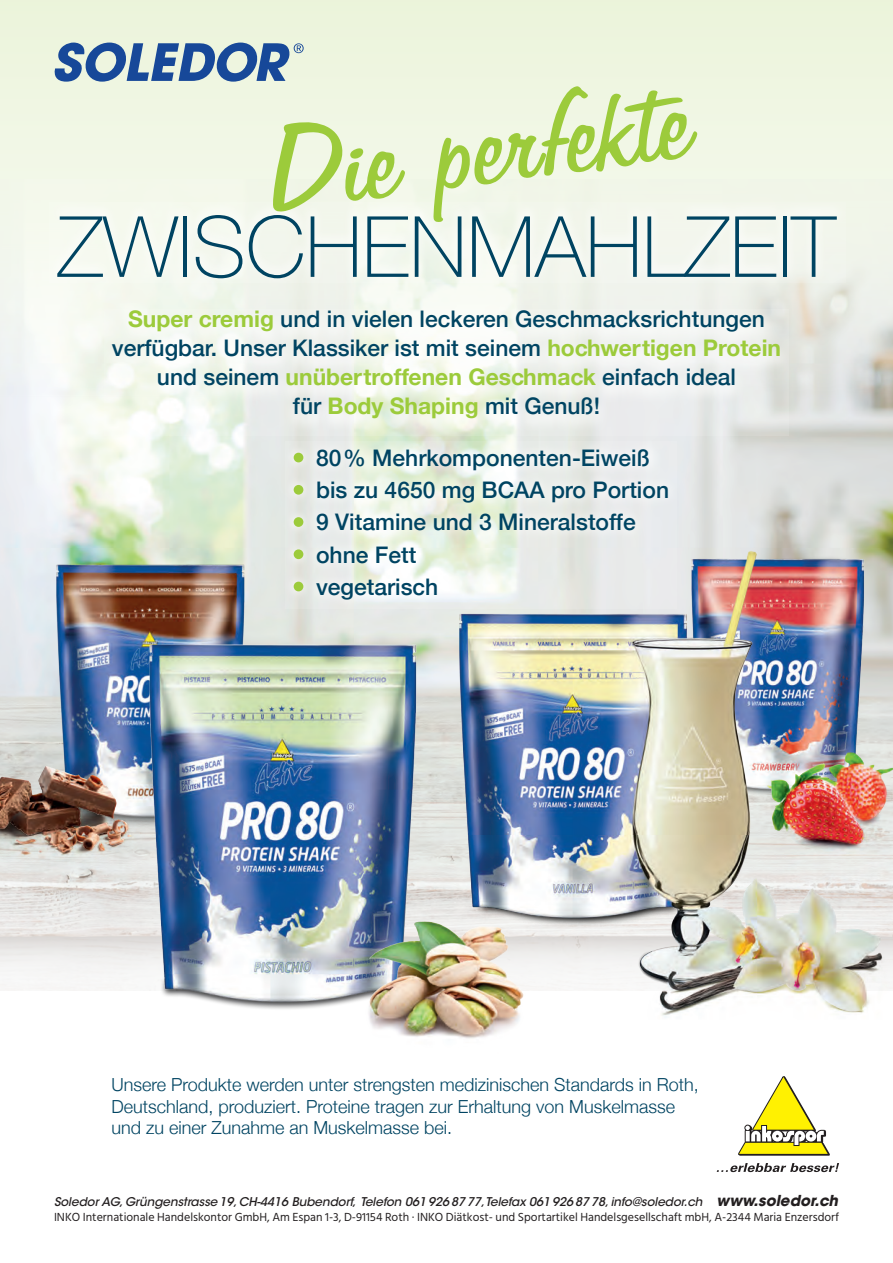
<style>
.page{position:relative;width:893px;height:1263px;background:#fff}
.page>*{position:absolute;margin:0;border:0;box-sizing:border-box;transform-origin:0 0}
.t1{font:135.75px "Freehand 575 BT Regular B";color:#9ccb3b;scale:1.15 1}
.t2{font:100 84.6px "Helvetica Neue";color:#004462}
.t3{font:500 22.8px/32.2px "Helvetica Neue";color:#004462;text-align:center}
.t4{font:300 18px/21.6px "Helvetica Neue";color:#004462}
.t5{font:12px "Hind";color:#231f20}
.t6{font:italic 500 12px "ITC Avant Garde Std";letter-spacing:-.005em;color:#231f20}
.s1{font-weight:700;color:#9ccb3b}
.s2{font-weight:700;font-size:15px}
</style>
<div class="page">
<div style="left:0;top:0;width:893px;height:625px;background:#f0f6e3"></div>
<img style="left:0;top:210px;width:893px;height:780px">
<svg style="left:104px;top:310px;width:685px;height:126px;fill:#f1f4ee"></svg>
<div style="left:49px;top:202px;width:796px;height:81px;background:#f5f8f0"></div>
<img style="left:478px;top:468px;width:415px;height:550px">
<img style="left:685px;top:439px;width:208px;height:408px">
<svg style="left:286px;top:441px;width:391px;height:168px"></svg>
<div style="left:294px;top:453px;width:9px;height:9px;background:#9ccb3b;border-radius:50%"></div>
<div style="left:294px;top:485px;width:9px;height:10px;background:#9ccb3b;border-radius:50%"></div>
<div style="left:294px;top:517px;width:9px;height:10px;background:#9ccb3b;border-radius:50%"></div>
<div style="left:294px;top:549px;width:9px;height:10px;background:#9ccb3b;border-radius:50%"></div>
<div style="left:294px;top:582px;width:9px;height:9px;background:#9ccb3b;border-radius:50%"></div>
<img style="left:0;top:439px;width:286px;height:274px">
<img style="left:756px;top:731px;width:137px;height:140px">
<img style="left:0;top:713px;width:87px;height:177px">
<img style="left:87px;top:606px;width:391px;height:403px">
<img style="left:362px;top:909px;width:166px;height:130px">
<svg style="left:54px;top:43px;width:250px;height:39px"></svg>
<svg style="left:717px;top:1163px;width:122px;height:9px"></svg>
<svg style="left:738px;top:1076px;width:92px;height:80px"></svg>
<h1 class="t1" style="left:257px;top:104px;width:375px;rotate:-8deg">Die perfekte</h1>
<h2 class="t2" style="left:57px;top:183px;width:780px">ZWISCHENMAHLZEIT</h2>
<p class="t3" style="left:112px;top:302px;width:671px;line-height:29.1px"><span class="s1">Super cremig</span> und in vielen leckeren Geschmacksrichtungen verfügbar. Unser Klassiker ist mit seinem <span class="s1">hochwertigen Protein </span>und seinem <span class="s1">unübertroffenen Geschmack</span> einfach ideal<br>für <span class="s1">Body Shaping</span> mit Genuß!</p>
<p class="t3" style="left:316px;top:440px;width:354px;text-align:left">80% Mehrkomponenten-Eiweiß bis zu 4650 mg BCAA pro Portion<br>9 Vitamine und 3 Mineralstoffe ohne Fett<br>vegetarisch</p>
<p class="t4" style="left:111px;top:1073px;width:589px">Unsere Produkte werden unter strengsten medizinischen Standards in Roth,<br>Deutschland, produziert. Proteine tragen zur Erhaltung von Muskelmasse und zu einer Zunahme an Muskelmasse bei.</p>
<p class="t6" style="left:54px;top:1194px;width:786px">Soledor AG, Grüngenstrasse 19, CH-4416 Bubendorf, Telefon 061 926 87 77, Telefax 061 926 87 78, info@soledor.ch <span class="s2">www.soledor.ch</span></p>
<p class="t5" style="left:54px;top:1208px;width:787px">INKO Internationale Handelskontor GmbH, Am Espan 1-3, D-91154 Roth · INKO Diätkost- und Sportartikel Handelsgesellschaft mbH, A-2344 Maria Enzersdorf</p>
</div>
